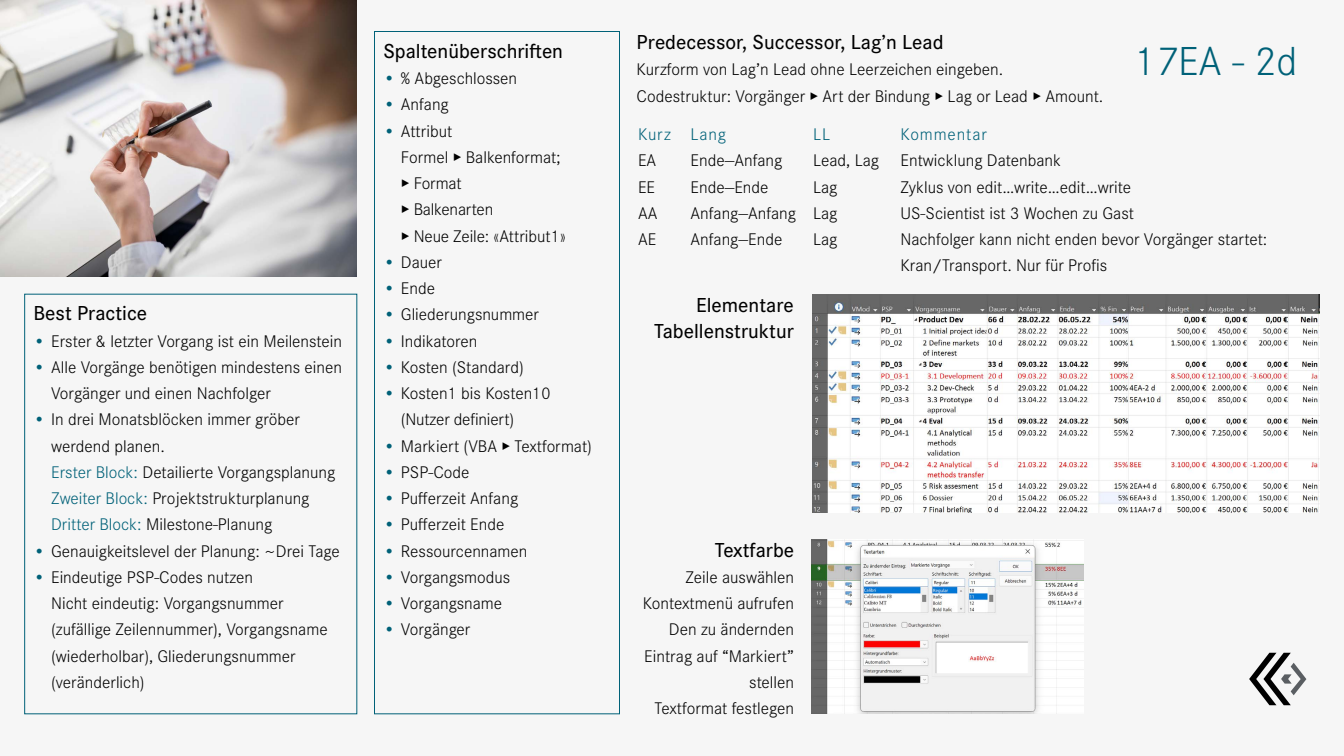
<style>
.page{position:relative;width:1344px;height:756px;background:#f6f6f6}
.page>*{position:absolute;margin:0;border:0;box-sizing:border-box;transform-origin:0 0}
.t1{font:300 42px "Corporate S Pro";color:#006178}
.t2{font:500 21px/26.2px "Corporate S Pro";color:#000;text-align:right}
.t3{font:300 17.5px/26.2px "Corporate S Pro";color:#000}
.t4{font:300 17.5px "Corporate S Pro";letter-spacing:.05em;color:#006178}
.s1{color:#006178}
</style>
<div class="page">
<img style="left:0;top:0;width:357px;height:276px">
<img style="left:812px;top:294px;width:508px;height:219px">
<img style="left:812px;top:539px;width:271px;height:175px">
<div style="left:374px;top:31px;width:246px;height:683px;border:1px solid #006178"></div>
<svg style="left:1249px;top:653px;width:57px;height:52px"></svg>
<p class="t2" style="left:34px;top:298px;width:115px">Best Practice</p>
<p class="t3" style="left:34px;top:327px;width:310px"><span class="s1">•</span> Erster &amp; letzter Vorgang ist ein Meilenstein</p>
<p class="t3" style="left:51px;top:353px;width:292px;text-indent:-18px"><span class="s1">•</span> Alle Vorgänge benötigen mindestens einen<br>Vorgänger und einen Nachfolger</p>
<p class="t3" style="left:51px;top:405px;width:286px;text-indent:-18px"><span class="s1">•</span> In drei Monatsblöcken immer gröber werdend planen.<br><span class="s1">Erster Block:</span> Detailierte Vorgangsplanung <span class="s1">Zweiter Block:</span> Projektstrukturplanung <span class="s1">Dritter Block:</span> Milestone-Planung</p>
<p class="t3" style="left:34px;top:537px;width:308px"><span class="s1">•</span> Genauigkeitslevel der Planung: ~Drei Tage</p>
<p class="t3" style="left:51px;top:563px;width:278px;text-indent:-18px"><span class="s1">•</span> Eindeutige PSP-Codes nutzen<br>Nicht eindeutig: Vorgangsnummer (zufällige Zeilennummer), Vorgangsname (wiederholbar), Gliederungsnummer (veränderlich)</p>
<p class="t2" style="left:383px;top:36px;width:181px">Spaltenüberschriften</p>
<p class="t3" style="left:383px;top:64px;width:135px"><span class="s1">•</span> % Abgeschlossen</p>
<p class="t3" style="left:383px;top:90px;width:67px"><span class="s1">•</span> Anfang</p>
<p class="t3" style="left:401px;top:117px;width:167px;text-indent:-18px"><span class="s1">•</span> Attribut<br>Formel ▸ Balkenformat; ▸ Format<br>▸ Balkenarten<br>▸ Neue Zeile: «Attribut1»</p>
<p class="t3" style="left:383px;top:248px;width:60px"><span class="s1">•</span> Dauer</p>
<p class="t3" style="left:383px;top:274px;width:53px"><span class="s1">•</span> Ende</p>
<p class="t3" style="left:383px;top:300px;width:157px"><span class="s1">•</span> Gliederungsnummer</p>
<p class="t3" style="left:383px;top:327px;width:96px"><span class="s1">•</span> Indikatoren</p>
<p class="t3" style="left:383px;top:353px;width:142px"><span class="s1">•</span> Kosten (Standard)</p>
<p class="t3" style="left:401px;top:379px;width:151px;text-indent:-18px"><span class="s1">•</span> Kosten1 bis Kosten10 (Nutzer definiert)</p>
<p class="t3" style="left:383px;top:432px;width:210px"><span class="s1">•</span> Markiert (VBA ▸ Textformat)</p>
<p class="t3" style="left:383px;top:458px;width:88px"><span class="s1">•</span> PSP-Code</p>
<p class="t3" style="left:383px;top:484px;width:136px"><span class="s1">•</span> Pufferzeit Anfang</p>
<p class="t3" style="left:383px;top:510px;width:123px"><span class="s1">•</span> Pufferzeit Ende</p>
<p class="t3" style="left:383px;top:537px;width:146px"><span class="s1">•</span> Ressourcennamen</p>
<p class="t3" style="left:383px;top:563px;width:128px"><span class="s1">•</span> Vorgangsmodus</p>
<p class="t3" style="left:383px;top:589px;width:120px"><span class="s1">•</span> Vorgangsname</p>
<p class="t3" style="left:383px;top:615px;width:88px"><span class="s1">•</span> Vorgänger</p>
<p class="t2" style="left:637px;top:27px;width:308px">Predecessor, Successor, Lag’n Lead</p>
<p class="t3" style="left:637px;top:55px;width:468px">Kurzform von Lag’n Lead ohne Leerzeichen eingeben.<br>Codestruktur: Vorgänger ▸ Art der Bindung ▸ Lag or Lead ▸ Amount.</p>
<h1 class="t1" style="left:1134px;top:32px;width:164px">17EA - 2d</h1>
<p class="t4" style="left:638px;top:122px;width:90px">Kurz Lang</p>
<p class="t4" style="left:813px;top:122px;width:19px">LL</p>
<p class="t4" style="left:901px;top:122px;width:88px">Kommentar</p>
<p class="t3" style="left:638px;top:146px;width:20px">EA</p>
<p class="t3" style="left:691px;top:146px;width:93px">Ende—Anfang</p>
<p class="t3" style="left:813px;top:146px;width:250px">Lead, Lag Entwicklung Datenbank</p>
<p class="t3" style="left:638px;top:173px;width:19px">EE</p>
<p class="t3" style="left:691px;top:173px;width:80px">Ende—Ende</p>
<p class="t3" style="left:813px;top:173px;width:26px">Lag</p>
<p class="t3" style="left:901px;top:173px;width:232px">Zyklus von edit…write…edit…write</p>
<p class="t3" style="left:638px;top:199px;width:21px">AA</p>
<p class="t3" style="left:691px;top:199px;width:148px">Anfang—Anfang Lag</p>
<p class="t3" style="left:901px;top:199px;width:235px">US-Scientist ist 3 Wochen zu Gast</p>
<p class="t3" style="left:638px;top:225px;width:20px">AE</p>
<p class="t3" style="left:691px;top:225px;width:93px">Anfang—Ende</p>
<p class="t3" style="left:813px;top:225px;width:26px">Lag</p>
<p class="t3" style="left:901px;top:225px;width:368px">Nachfolger kann nicht enden bevor Vorgänger startet:<br>Kran/Transport. Nur für Profis</p>
<p class="t2" style="left:654px;top:290px;width:141px">Elementare<br>Tabellenstruktur</p>
<p class="t2" style="left:715px;top:535px;width:81px">Textfarbe</p>
<p class="t3" style="left:643px;top:563px;width:153px;text-align:right">Zeile auswählen<br>Kontextmenü aufrufen<br>Den zu ändernden<br>Eintrag auf “Markiert” stellen<br>Textformat festlegen</p>
</div>
